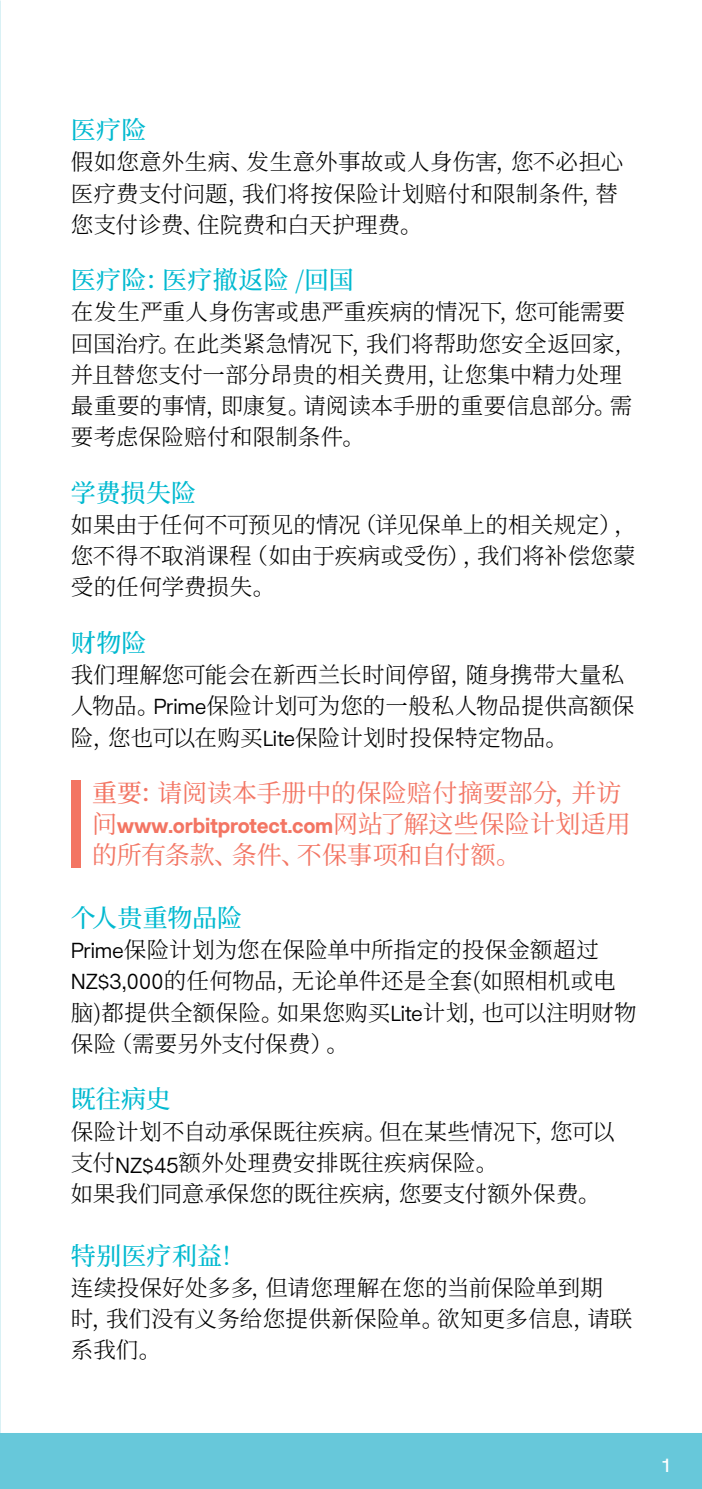
<style>
.page{position:relative;width:702px;height:1489px;background:#fff}
.page>*{position:absolute;margin:0;border:0;box-sizing:border-box;transform-origin:0 0}
.t1{font:200 25px "Source Han Serif SCVF";letter-spacing:.01em;color:#00b9d0}
.t2{font:200 25px "Source Han Serif SCVF";letter-spacing:-.005em;color:#f37563}
.t3{font:200 22.5px/31.2px "Source Han Serif SCVF";letter-spacing:.005em;color:#000}
.t4{font:800 20px "HK Requisite";letter-spacing:-.01em;color:#f37563}
.t5{font:500 17.5px "HK Requisite";color:#fff}
.s1{font-family:"HK Requisite";font-weight:300;font-size:20px}
.s2{font-family:"Source Han Serif SCVF";font-weight:200;font-size:25px}
</style>
<div class="page">
<div style="left:0;top:1432px;width:702px;height:56px;background:#67c8da"></div>
<div style="left:71px;top:780px;width:10px;height:87px;background:#f37563"></div>
<p class="t1" style="left:71px;top:116px;width:77px">医疗险</p>
<p class="t3" style="left:71px;top:147px;width:554px">假如您意外生病、发生意外事故或人身伤害，您不必担心医疗费支付问题，我们将按保险计划赔付和限制条件，替您支付诊费、住院费和白天护理费。</p>
<p class="t1" style="left:71px;top:266px;width:284px">医疗险：医疗撤返险 /回国</p>
<p class="t3" style="left:71px;top:297px;width:562px">在发生严重人身伤害或患严重疾病的情况下，您可能需要回国治疗。在此类紧急情况下，我们将帮助您安全返回家,并且替您支付一部分昂贵的相关费用，让您集中精力处理最重要的事情，即康复。请阅读本手册的重要信息部分。需要考虑保险赔付和限制条件。</p>
<p class="t1" style="left:71px;top:478px;width:127px">学费损失险</p>
<p class="t3" style="left:71px;top:509px;width:567px;text-align:justify">如果由于任何不可预见的情况（详见保单上的相关规定），您不得不取消课程（如由于疾病或受伤），我们将补偿您蒙受的任何学费损失。</p>
<p class="t1" style="left:71px;top:628px;width:77px">财物险</p>
<p class="t3" style="left:71px;top:659px;width:565px">我们理解您可能会在新西兰长时间停留，随身携带大量私人物品。<span class="s1">Prime</span>保险计划可为您的一般私人物品提供高额保险，您也可以在购买<span class="s1">Lite</span>保险计划时投保特定物品。</p>
<p class="t2" style="left:92px;top:778px;width:531px">重要：请阅读本手册中的保险赔付摘要部分，并访</p>
<p class="t4" style="left:92px;top:813px;width:540px"><span class="s2">问</span>www.orbitprotect.com<span class="s2">网站了解这些保险计划适用</span></p>
<p class="t2" style="left:92px;top:841px;width:430px">的所有条款、条件、不保事项和自付额。</p>
<p class="t1" style="left:71px;top:903px;width:173px">个人贵重物品险</p>
<p class="t3" style="left:71px;top:934px;width:567px"><span class="s1">Prime</span>保险计划为您在保险单中所指定的投保金额超过<br><span class="s1">NZ$3,000</span>的任何物品，无论单件还是全套(如照相机或电脑)都提供全额保险。如果您购买<span class="s1">Lite</span>计划，也可以注明财物保险（需要另外支付保费）。</p>
<p class="t1" style="left:71px;top:1084px;width:101px">既往病史</p>
<p class="t3" style="left:71px;top:1116px;width:545px">保险计划不自动承保既往疾病。但在某些情况下，您可以支付<sub>NZ$45</sub>额外处理费安排既往疾病保险。<br>如果我们同意承保您的既往疾病，您要支付额外保费。</p>
<p class="t1" style="left:71px;top:1241px;width:176px">特别医疗利益！</p>
<p class="t3" style="left:71px;top:1272px;width:563px">连续投保好处多多，但请您理解在您的当前保险单到期<br>时，我们没有义务给您提供新保险单。欲知更多信息，请联系我们。</p>
<p class="t5" style="left:660px;top:1454px;width:13px">1</p>
</div>
